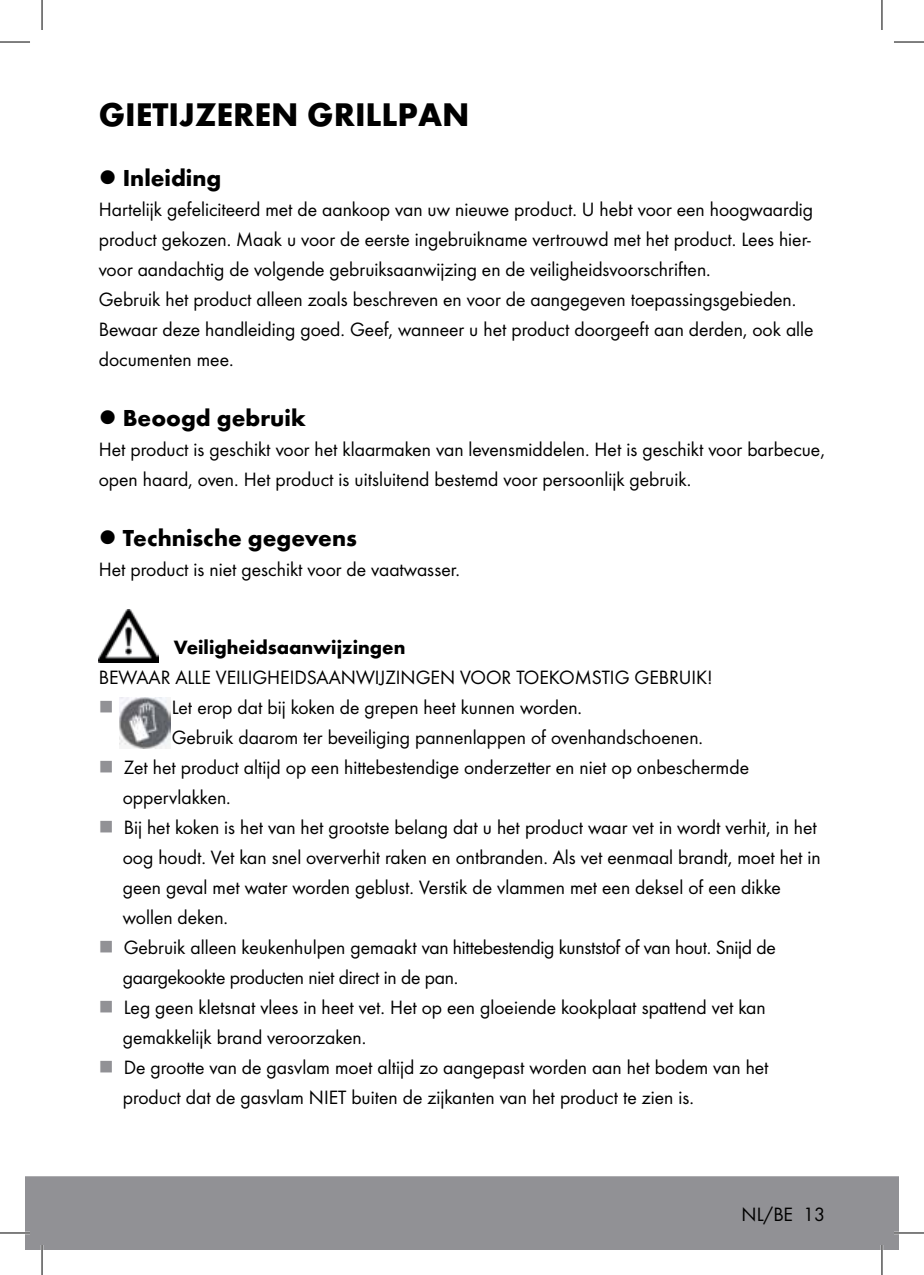
<style>
.page{position:relative;width:924px;height:1275px;background:#fff}
.page>*{position:absolute;margin:0;border:0;box-sizing:border-box;transform-origin:0 0}
.t1{font:700 34px "Futura";color:#000}
.t2{font:700 24px "Futura";color:#000}
.t3{font:20px/30px "Futura Boo";color:#000}
.t4{font:700 20px "Futura";color:#000}
.t5{font:20px "Wingdings";color:#919195}
.s1{color:#919195}
</style>
<div class="page">
<div style="left:25px;top:1176px;width:873px;height:74px;background:#919195"></div>
<img style="left:99px;top:610px;width:59px;height:52px">
<img style="left:120px;top:697px;width:51px;height:51px">
<hr style="left:0;top:1231px;width:30px;height:3px;background:#fff">
<hr style="left:893px;top:1231px;width:30px;height:3px;background:#fff">
<hr style="left:41px;top:1245px;width:2px;height:30px;background:#fff">
<hr style="left:880px;top:1245px;width:2px;height:30px;background:#fff">
<hr style="left:0;top:42px;width:30px;height:1px;background:#000">
<hr style="left:893px;top:42px;width:30px;height:1px;background:#000">
<hr style="left:0;top:1232px;width:30px;height:1px;background:#000">
<hr style="left:893px;top:1232px;width:30px;height:1px;background:#000">
<hr style="left:42px;top:0;width:1px;height:30px;background:#000">
<hr style="left:42px;top:1245px;width:1px;height:30px;background:#000">
<hr style="left:881px;top:0;width:1px;height:30px;background:#000">
<hr style="left:881px;top:1245px;width:1px;height:30px;background:#000">
<h1 class="t1" style="left:99px;top:93px;width:372px">GIETIJZEREN GRILLPAN</h1>
<p class="t2" style="left:99px;top:163px;width:124px">● Inleiding</p>
<p class="t3" style="left:99px;top:194px;width:716px">Hartelijk gefeliciteerd met de aankoop van uw nieuwe product. U hebt voor een hoogwaardig product gekozen. Maak u voor de eerste ingebruikname vertrouwd met het product. Lees hier&shy;voor aandachtig de volgende gebruiksaanwijzing en de veiligheidsvoorschriften.<br>Gebruik het product alleen zoals beschreven en voor de aangegeven toepassingsgebieden.<br>Bewaar deze handleiding goed. Geef, wanneer u het product doorgeeft aan derden, ook alle documenten mee.</p>
<p class="t2" style="left:99px;top:403px;width:208px">● Beoogd gebruik</p>
<p class="t3" style="left:99px;top:434px;width:727px">Het product is geschikt voor het klaarmaken van levensmiddelen. Het is geschikt voor barbecue, open haard, oven. Het product is uitsluitend bestemd voor persoonlijk gebruik.</p>
<p class="t2" style="left:99px;top:523px;width:259px">● Technische gegevens</p>
<p class="t3" style="left:99px;top:554px;width:363px">Het product is niet geschikt voor de vaatwasser.</p>
<p class="t4" style="left:174px;top:634px;width:233px">Veiligheidsaanwijzingen</p>
<p class="t3" style="left:99px;top:662px;width:615px">BEWAAR ALLE VEILIGHEIDSAANWIJZINGEN VOOR TOEKOMSTIG GEBRUIK!</p>
<p class="t5" style="left:99px;top:696px;width:16px">■</p>
<p class="t3" style="left:172px;top:692px;width:532px">Let erop dat bij koken de grepen heet kunnen worden.<br>Gebruik daarom ter beveiliging pannenlappen of ovenhandschoenen.</p>
<p class="t3" style="left:123px;top:752px;width:627px;text-indent:-24px"><span class="s1">■</span> Zet het product altijd op een hittebestendige onderzetter en niet op onbeschermde oppervlakken.</p>
<p class="t3" style="left:123px;top:812px;width:699px;text-indent:-24px"><span class="s1">■</span> Bij het koken is het van het grootste belang dat u het product waar vet in wordt verhit, in het oog houdt. Vet kan snel oververhit raken en ontbranden. Als vet eenmaal brandt, moet het in geen geval met water worden geblust. Verstik de vlammen met een deksel of een dikke wollen deken.</p>
<p class="t3" style="left:123px;top:932px;width:654px;text-indent:-24px"><span class="s1">■</span> Gebruik alleen keukenhulpen gemaakt van hittebestendig kunststof of van hout. Snijd de gaargekookte producten niet direct in de pan.</p>
<p class="t3" style="left:123px;top:992px;width:644px;text-indent:-24px"><span class="s1">■</span> Leg geen kletsnat vlees in heet vet. Het op een gloeiende kookplaat spattend vet kan gemakkelijk brand veroorzaken.</p>
<p class="t3" style="left:123px;top:1052px;width:647px;text-indent:-24px"><span class="s1">■</span> De grootte van de gasvlam moet altijd zo aangepast worden aan het bodem van het product dat de gasvlam NIET buiten de zijkanten van het product te zien is.</p>
<p class="t3" style="left:741px;top:1199px;width:85px">NL/BE 13</p>
</div>
